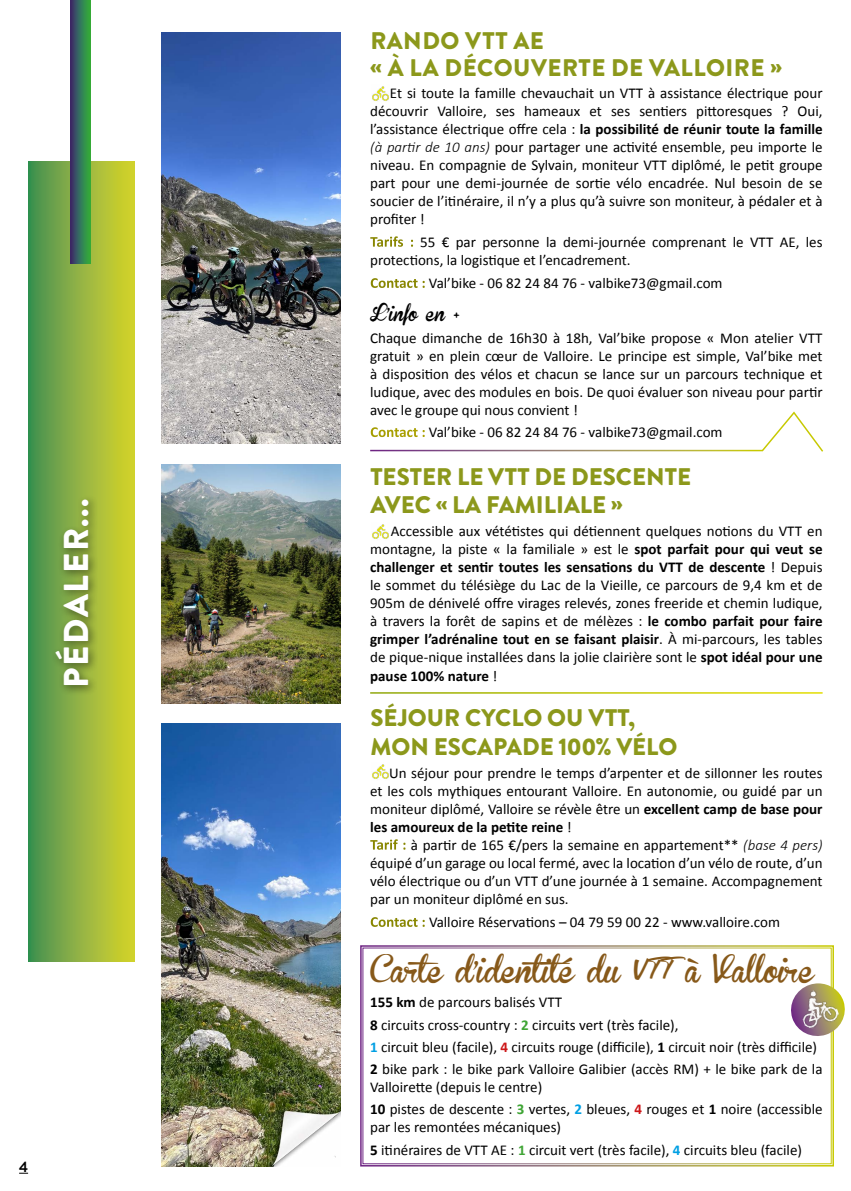
<style>
.page{position:relative;width:851px;height:1191px;background:#fff}
.page>*{position:absolute;margin:0;border:0;box-sizing:border-box;transform-origin:0 0}
.t1{font:900 34.5px "Brandon Grotesque";letter-spacing:.05em;color:#fff}
.t2{font:27px "Brannboll Fet";letter-spacing:-.02em;color:#87591a}
.t3{font:900 24px/28.8px "Brandon Grotesque";color:#8c981b}
.t4{font:900 24px/27px "Brandon Grotesque";letter-spacing:.02em;color:#8c981b}
.t5{font:16.5px "Brannboll Fet";color:#000}
.t6{font:15px/18px "Calibri";color:#000}
.t7{font:700 15px "Brandon Grotesque";color:#000}
.s1{font-weight:700}
.s2{font-weight:300;font-style:italic}
.s3{font-weight:700;color:#fff}
.s4{font-family:"Ballerick";font-size:34.5px}
.s5{font-weight:700;color:#3fa535}
.s6{font-weight:700;color:#009fe3}
.s7{font-weight:700;color:#cd1719}
</style>
<div class="page">
<div style="left:28px;top:162px;width:106px;height:799px;background:linear-gradient(to right,#449055,#dad52d)"></div>
<div style="left:70px;top:0;width:20px;height:264px;background:linear-gradient(to right,#3b2b72,#31ab42)"></div>
<div style="left:51px;top:494px;width:48px;height:202px;background:#000;opacity:.47"></div>
<img style="left:162px;top:32px;width:178px;height:411px">
<img style="left:162px;top:465px;width:178px;height:238px">
<img style="left:162px;top:724px;width:178px;height:442px">
<svg style="left:360px;top:945px;width:474px;height:222px"></svg>
<div style="left:362px;top:947px;width:469px;height:217px;border:1px solid #fff"></div>
<svg style="left:370px;top:411px;width:454px;height:41px"></svg>
<img style="left:372px;top:86px;width:17px;height:15px">
<img style="left:372px;top:524px;width:17px;height:15px">
<img style="left:372px;top:764px;width:17px;height:15px">
<svg style="left:787px;top:983px;width:58px;height:56px"></svg>
<img style="left:796px;top:987px;width:42px;height:41px">
<h1 class="t1" style="left:52px;top:688px;width:191px;rotate:-90deg">PÉDALER...</h1>
<p class="t7" style="left:19px;top:1156px;width:10px">4</p>
<h3 class="t4" style="left:370px;top:28px;width:413px">RANDO VTT AE<br>« À LA DÉCOUVERTE DE VALLOIRE »</h3>
<p class="t6" style="left:370px;top:84px;width:454px;text-align:justify;text-indent:20px">Et si toute la famille chevauchait un VTT à assistance électrique pour découvrir Valloire, ses hameaux et ses sentiers pittoresques ? Oui, l’assistance électrique offre cela : <span class="s1">la possibilité de réunir toute la famille </span><span class="s2">(à partir de 10 ans)</span> pour partager une activité ensemble, peu importe le niveau. En compagnie de Sylvain, moniteur VTT diplômé, le petit groupe part pour une demi-journée de sortie vélo encadrée. Nul besoin de se soucier de l’itinéraire, il n’y a plus qu’à suivre son moniteur, à pédaler et à profiter !</p>
<p class="t6" style="left:370px;top:232px;width:454px"><span class="s3">Tarifs :</span> 55 € par personne la demi-journée comprenant le VTT AE, les protections, la logistique et l’encadrement.</p>
<p class="t6" style="left:370px;top:273px;width:354px"><span class="s3">Contact :</span> Val’bike - 06 82 24 84 76 - valbike73@gmail.com</p>
<p class="t5" style="left:370px;top:305px;width:91px">L’info en +</p>
<p class="t6" style="left:370px;top:328px;width:454px;text-align:justify">Chaque dimanche de 16h30 à 18h, Val’bike propose « Mon atelier VTT gratuit » en plein cœur de Valloire. Le principe est simple, Val’bike met à disposition des vélos et chacun se lance sur un parcours technique et ludique, avec des modules en bois. De quoi évaluer son niveau pour partir avec le groupe qui nous convient !</p>
<p class="t6" style="left:370px;top:422px;width:354px"><span class="s3">Contact :</span> Val’bike - 06 82 24 84 76 - valbike73@gmail.com</p>
<h3 class="t3" style="left:370px;top:462px;width:322px">TESTER LE VTT DE DESCENTE<br>AVEC « LA FAMILIALE »</h3>
<p class="t6" style="left:370px;top:521px;width:454px;text-align:justify;text-indent:21px">Accessible aux vététistes qui détiennent quelques notions du VTT en montagne, la piste « la familiale » est le <span class="s1">spot parfait pour qui veut se challenger et sentir toutes les sensations du VTT de descente</span> ! Depuis le sommet du télésiège du Lac de la Vieille, ce parcours de 9,4 km et de 905m de dénivelé offre virages relevés, zones freeride et chemin ludique, à travers la forêt de sapins et de mélèzes : <span class="s1">le combo parfait pour faire grimper l’adrénaline tout en se faisant plaisir</span>. À mi-parcours, les tables de pique-nique installées dans la jolie clairière sont le <span class="s1">spot idéal pour une pause 100% nature</span> !</p>
<h3 class="t3" style="left:370px;top:704px;width:308px">SÉJOUR CYCLO OU VTT,<br>MON ESCAPADE 100% VÉLO</h3>
<p class="t6" style="left:370px;top:763px;width:454px;text-indent:19px">Un séjour pour prendre le temps d’arpenter et de sillonner les routes et les cols mythiques entourant Valloire. En autonomie, ou guidé par un moniteur diplômé, Valloire se révèle être un <span class="s1">excellent camp de base pour les amoureux de la petite reine</span> !<br><span class="s3">Tarif :</span> à partir de 165 €/pers la semaine en appartement** <span class="s2">(base 4 pers) </span>équipé d’un garage ou local fermé, avec la location d’un vélo de route, d’un vélo électrique ou d’un VTT d’une journée à 1 semaine. Accompagnement par un moniteur diplômé en sus.</p>
<p class="t6" style="left:370px;top:912px;width:411px"><span class="s3">Contact :</span> Valloire Réservations – 04 79 59 00 22 - www.valloire.com</p>
<h2 class="t2" style="left:370px;top:955px;width:446px">Carte d’identité du <span class="s4">VTT</span> à Valloire</h2>
<p class="t6" style="left:370px;top:990px;width:454px;line-height:22.2px"><span class="s1">155 km</span> de parcours balisés VTT<br><span class="s1">8</span> circuits cross-country : <span class="s5">2</span> circuits vert (très facile),<br><span class="s6">1</span> circuit bleu (facile), <span class="s7">4</span> circuits rouge (difficile), <span class="s1">1</span> circuit noir (très difficile)<br><span class="s1">2</span> bike park : le bike park Valloire Galibier (accès RM) + le bike park de la</p>
<p class="t6" style="left:370px;top:1075px;width:454px;line-height:22.2px">Valloirette (depuis le centre)<br><span class="s1">10</span> pistes de descente : <span class="s5">3</span> vertes, <span class="s6">2</span> bleues, <span class="s7">4</span> rouges et <span class="s1">1</span> noire (accessible</p>
<p class="t6" style="left:370px;top:1115px;width:433px;line-height:22.2px">par les remontées mécaniques)<br><span class="s1">5</span> itinéraires de VTT AE : <span class="s5">1</span> circuit vert (très facile), <span class="s6">4</span> circuits bleu (facile)</p>
</div>
